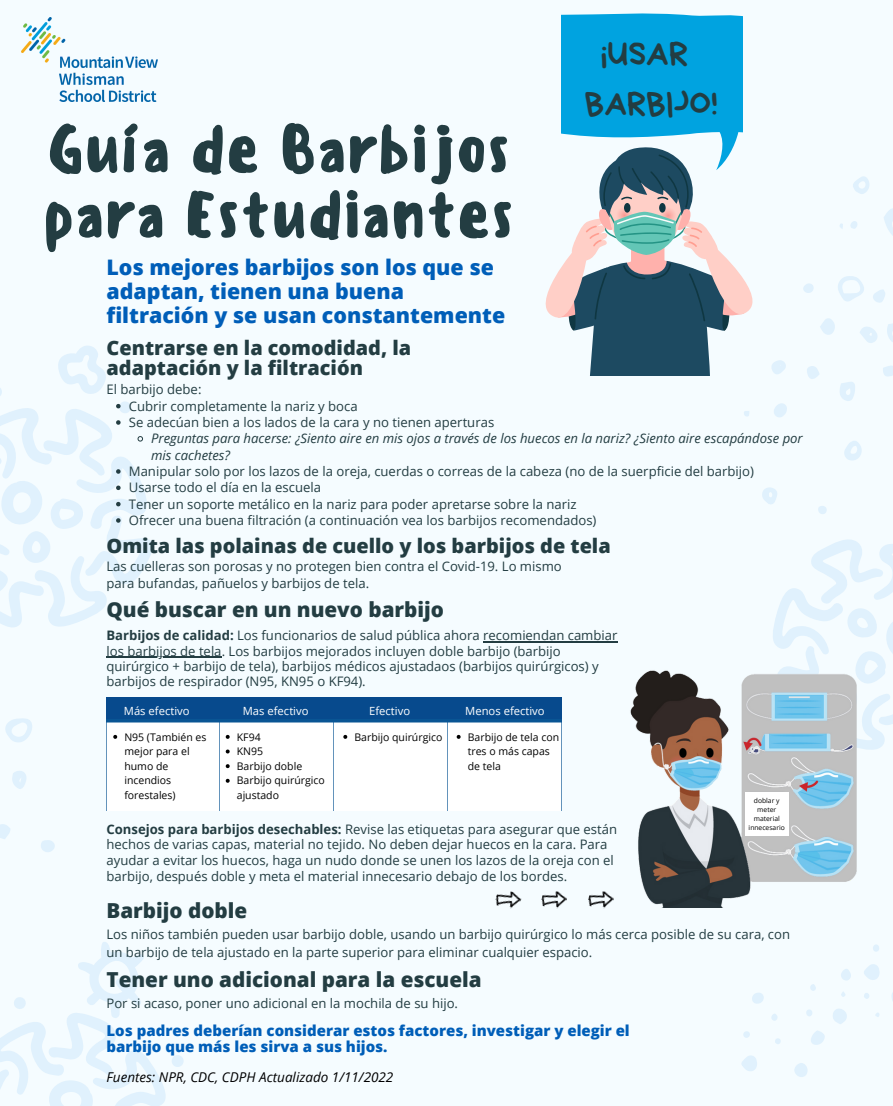
<style>
.page{position:relative;width:893px;height:1106px;background:#fff}
.page>*{position:absolute;margin:0;border:0;box-sizing:border-box;transform-origin:0 0}
.t1{font:500 64.2px/65.2px "Sensei";color:#233d42}
.t2{font:35.33px/49.4px "Bryndan Write";color:#233d42;text-align:center}
.t3{font:800 21.38px/23.6px "Open Sans";color:#005eb8}
.t4{font:800 20.62px "Open Sans";color:#233d42}
.t5{font:800 19.88px/20.9px "Open Sans";color:#233d42}
.t6{font:800 15px/16.4px "Open Sans";color:#005eb8}
.t7{font:italic 13.5px "Open Sans";color:#000}
.t8{font:13.12px/16.4px "Open Sans";color:#233d42}
.t9{font:italic 13.12px/16.4px "Open Sans";color:#233d42}
.t10{font:11.25px "Open Sans";color:#fff}
.t11{font:10.5px/14.6px "Open Sans";color:#000}
.t12{font:6.75px/9px "Open Sans";color:#000;text-align:center}
.s1{font-weight:700}
</style>
<div class="page">
<div style="left:0;top:0;width:893px;height:1105px;background:#f5fcff"></div>
<svg style="left:0;top:942px;width:184px;height:163px"></svg>
<svg style="left:773px;top:539px;width:120px;height:211px"></svg>
<svg style="left:5px;top:718px;width:27px;height:24px"></svg>
<svg style="left:12px;top:771px;width:14px;height:18px"></svg>
<svg style="left:0;top:824px;width:10px;height:15px"></svg>
<svg style="left:41px;top:840px;width:14px;height:12px"></svg>
<svg style="left:884px;top:208px;width:9px;height:28px"></svg>
<svg style="left:838px;top:276px;width:26px;height:25px"></svg>
<svg style="left:887px;top:323px;width:6px;height:19px"></svg>
<svg style="left:840px;top:382px;width:15px;height:19px"></svg>
<svg style="left:844px;top:441px;width:17px;height:19px"></svg>
<svg style="left:860px;top:327px;width:17px;height:16px"></svg>
<svg style="left:820px;top:318px;width:15px;height:17px"></svg>
<svg style="left:853px;top:176px;width:16px;height:18px"></svg>
<svg style="left:762px;top:487px;width:15px;height:17px"></svg>
<svg style="left:771px;top:360px;width:15px;height:14px"></svg>
<svg style="left:774px;top:403px;width:13px;height:14px"></svg>
<svg style="left:873px;top:289px;width:12px;height:14px"></svg>
<svg style="left:807px;top:366px;width:12px;height:13px"></svg>
<svg style="left:883px;top:366px;width:10px;height:11px"></svg>
<svg style="left:803px;top:283px;width:10px;height:10px"></svg>
<svg style="left:818px;top:506px;width:8px;height:8px"></svg>
<svg style="left:850px;top:221px;width:7px;height:8px"></svg>
<svg style="left:744px;top:411px;width:5px;height:6px"></svg>
<svg style="left:840px;top:223px;width:3px;height:6px"></svg>
<svg style="left:741px;top:1055px;width:16px;height:16px"></svg>
<svg style="left:794px;top:1063px;width:14px;height:14px"></svg>
<svg style="left:752px;top:993px;width:12px;height:11px"></svg>
<svg style="left:841px;top:969px;width:10px;height:12px"></svg>
<svg style="left:873px;top:944px;width:6px;height:8px"></svg>
<svg style="left:743px;top:1031px;width:7px;height:7px"></svg>
<svg style="left:810px;top:984px;width:6px;height:7px"></svg>
<svg style="left:806px;top:1009px;width:41px;height:36px"></svg>
<svg style="left:775px;top:1038px;width:6px;height:6px"></svg>
<svg style="left:771px;top:1014px;width:7px;height:7px"></svg>
<svg style="left:841px;top:992px;width:4px;height:5px"></svg>
<svg style="left:864px;top:964px;width:29px;height:53px"></svg>
<img style="left:22px;top:18px;width:135px;height:84px">
<img style="left:630px;top:662px;width:237px;height:245px">
<img style="left:495px;top:891px;width:27px;height:18px">
<img style="left:541px;top:891px;width:26px;height:18px">
<img style="left:588px;top:891px;width:26px;height:18px">
<img style="left:106px;top:697px;width:456px;height:113px">
<svg style="left:545px;top:13px;width:207px;height:362px"></svg>
<div style="left:107px;top:697px;width:256px;height:22px;background:#074a8d"></div>
<div style="left:305px;top:697px;width:256px;height:22px;background:#074a8d"></div>
<div style="left:114px;top:727px;width:96px;height:77px;background:#fff"></div>
<hr style="left:483px;top:641px;width:134px;height:1px;background:#233d42">
<hr style="left:106px;top:656px;width:116px;height:2px;background:#233d42">
<svg style="left:0;top:346px;width:153px;height:281px"></svg>
<div style="left:230px;top:727px;width:97px;height:83px;background:#fff"></div>
<div style="left:342px;top:727px;width:96px;height:77px;background:#fff"></div>
<div style="left:462px;top:727px;width:96px;height:77px;background:#fff"></div>
<svg style="left:109px;top:727px;width:9px;height:18px"></svg>
<svg style="left:226px;top:734px;width:4px;height:4px"></svg>
<svg style="left:226px;top:749px;width:4px;height:4px"></svg>
<svg style="left:226px;top:764px;width:4px;height:4px"></svg>
<svg style="left:226px;top:778px;width:4px;height:4px"></svg>
<svg style="left:343px;top:734px;width:4px;height:4px"></svg>
<svg style="left:457px;top:734px;width:3px;height:4px"></svg>
<div style="left:745px;top:792px;width:43px;height:44px;background:#fff"></div>
<h1 class="t1" style="left:43px;top:117px;width:473px">Guía de Barbijos para Estudiantes</h1>
<h3 class="t3" style="left:106px;top:255px;width:400px">Los mejores barbijos son los que se adaptan, tienen una buena filtración y se usan constantemente</h3>
<h3 class="t5" style="left:106px;top:336px;width:306px">Centrarse en la comodidad, la adaptación y la filtración</h3>
<p class="t8" style="left:106px;top:381px;width:96px">El barbijo debe:</p>
<h2 class="t2" style="left:584px;top:29px;width:135px">¡USAR<br>BARBIJO!</h2>
<p class="t8" style="left:129px;top:397px;width:367px">Cubrir completamente la nariz y boca<br>Se adecúan bien a los lados de la cara y no tienen aperturas</p>
<p class="t9" style="left:151px;top:430px;width:653px">Preguntas para hacerse: ¿Siento aire en mis ojos a través de los huecos en la nariz? ¿Siento aire escapándose por mis cachetes?</p>
<p class="t8" style="left:129px;top:462px;width:627px">Manipular solo por los lazos de la oreja, cuerdas o correas de la cabeza (no de la suerpficie del barbijo)<br>Usarse todo el día en la escuela<br>Tener un soporte metálico en la nariz para poder apretarse sobre la nariz<br>Ofrecer una buena filtración (a continuación vea los barbijos recomendados)</p>
<h3 class="t5" style="left:106px;top:534px;width:506px">Omita las polainas de cuello y los barbijos de tela</h3>
<p class="t8" style="left:106px;top:557px;width:457px;line-height:16.9px">Las cuelleras son porosas y no protegen bien contra el Covid-19. Lo mismo para bufandas, pañuelos y barbijos de tela.</p>
<h3 class="t4" style="left:106px;top:595px;width:339px">Qué buscar en un nuevo barbijo</h3>
<p class="t8" style="left:106px;top:627px;width:512px;line-height:15.2px"><span class="s1">Barbijos de calidad:</span> Los funcionarios de salud pública ahora recomiendan cambiar los barbijos de tela. Los barbijos mejorados incluyen doble barbijo (barbijo quirúrgico + barbijo de tela), barbijos médicos ajustadaos (barbijos quirúrgicos) y barbijos de respirador (N95, KN95 o KF94).</p>
<p class="t10" style="left:124px;top:702px;width:67px">Más efectivo</p>
<p class="t10" style="left:243px;top:702px;width:67px">Mas efectivo</p>
<p class="t10" style="left:369px;top:702px;width:42px">Efectivo</p>
<p class="t10" style="left:465px;top:702px;width:81px">Menos efectivo</p>
<p class="t11" style="left:124px;top:729px;width:84px">N95 (También es mejor para el humo de incendios forestales)</p>
<p class="t11" style="left:237px;top:729px;width:89px">KF94<br>KN95<br>Barbijo doble<br>Barbijo quirúrgico ajustado</p>
<p class="t11" style="left:354px;top:729px;width:89px">Barbijo quirúrgico</p>
<p class="t11" style="left:468px;top:729px;width:93px">Barbijo de tela con tres o más capas de tela</p>
<p class="t8" style="left:106px;top:820px;width:512px;line-height:15.8px"><span class="s1">Consejos para barbijos desechables:</span> Revise las etiquetas para asegurar que están hechos de varias capas, material no tejido. No deben dejar huecos en la cara. Para ayudar a evitar los huecos, haga un nudo donde se unen los lazos de la oreja con el barbijo, después doble y meta el material innecesario debajo de los bordes.</p>
<h3 class="t4" style="left:106px;top:895px;width:142px">Barbijo doble</h3>
<p class="t12" style="left:748px;top:795px;width:38px">doblar y meter material innecesario</p>
<p class="t8" style="left:106px;top:924px;width:685px;line-height:18.1px">Los niños también pueden usar barbijo doble, usando un barbijo quirúrgico lo más cerca posible de su cara, con un barbijo de tela ajustado en la parte superior para eliminar cualquier espacio.</p>
<h3 class="t4" style="left:106px;top:964px;width:377px">Tener uno adicional para la escuela</h3>
<p class="t8" style="left:106px;top:994px;width:353px">Por si acaso, poner uno adicional en la mochila de su hijo.</p>
<p class="t6" style="left:106px;top:1021px;width:525px">Los padres deberían considerar estos factores, investigar y elegir el barbijo que más les sirva a sus hijos.</p>
<p class="t7" style="left:106px;top:1067px;width:288px">Fuentes: NPR, CDC, CDPH Actualizado 1/11/2022</p>
</div>
